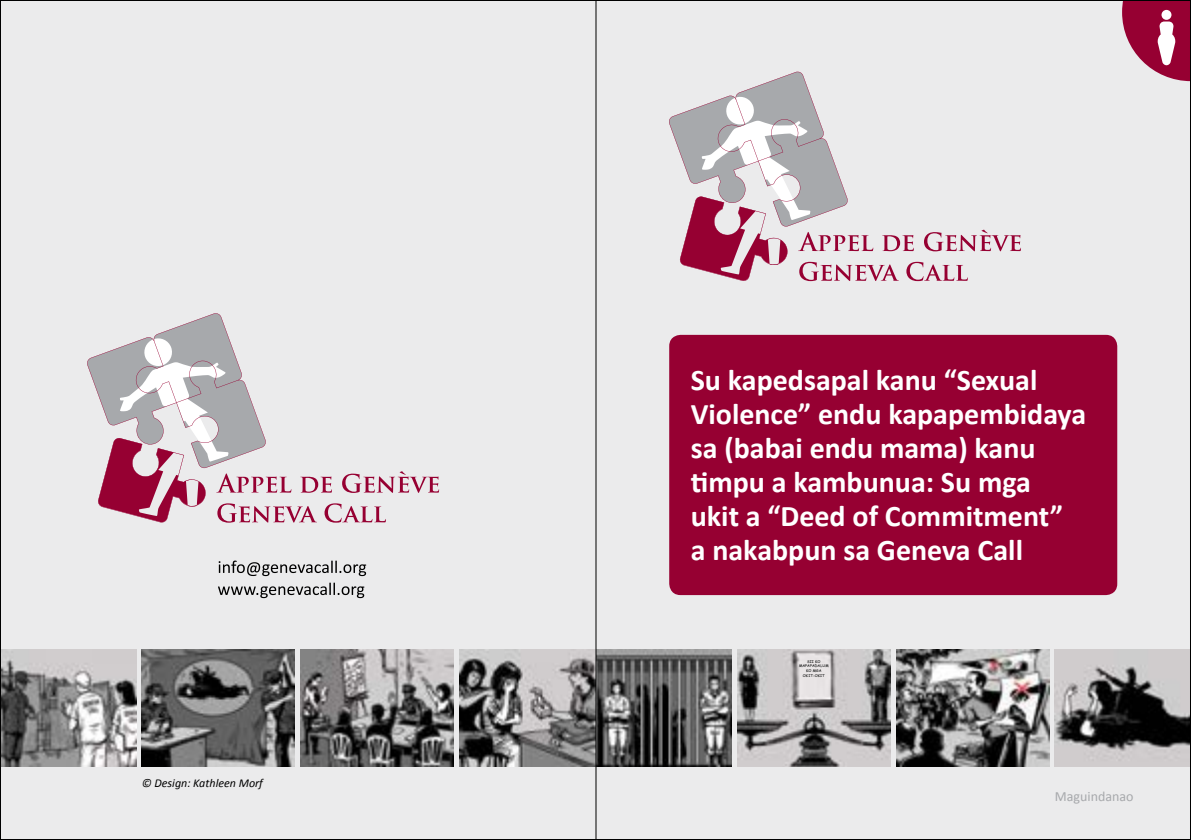
<style>
.page{position:relative;width:1191px;height:840px;background:#fff}
.page>*{position:absolute;margin:0;border:0;box-sizing:border-box;transform-origin:0 0}
.t1{font:700 30px/34px "Calibri";color:#fff}
.t2{font:14px "Calibri";color:#a7a9ac}
.t3{font:italic 12px "Calibri";color:#000}
.t4{font:3.8px/4.8px "Comic Sans MS";letter-spacing:.02em;color:#000101;text-align:center}
</style>
<div class="page">
<div style="left:0;top:0;width:1191px;height:839px;background:#ebebec"></div>
<svg style="left:669px;top:72px;width:352px;height:209px"></svg>
<img style="left:459px;top:649px;width:272px;height:116px">
<img style="left:896px;top:649px;width:153px;height:116px">
<img style="left:1054px;top:649px;width:135px;height:116px">
<img style="left:2px;top:649px;width:134px;height:116px">
<img style="left:142px;top:649px;width:153px;height:116px">
<img style="left:300px;top:649px;width:154px;height:116px">
<svg style="left:1122px;top:2px;width:67px;height:79px"></svg>
<div style="left:1161px;top:10px;width:10px;height:10px;background:#fff;border-radius:50%"></div>
<svg style="left:218px;top:582px;width:146px;height:15px"></svg>
<svg style="left:219px;top:560px;width:147px;height:15px"></svg>
<svg style="left:87px;top:313px;width:352px;height:209px"></svg>
<img style="left:737px;top:649px;width:153px;height:116px">
<div style="left:669px;top:334px;width:448px;height:260px;background:#960032;border-radius:11px"></div>
<hr style="left:595px;top:0;width:1px;height:839px;background:#000">
<p class="t3" style="left:142px;top:774px;width:123px">© Design: Kathleen Morf</p>
<p class="t1" style="left:691px;top:361px;width:397px">Su kapedsapal kanu “Sexual<br>Violence” endu kapapembidaya sa (babai endu mama) kanu timpu a kambunua: Su mga ukit a “Deed of Commitment”<br>a nakabpun sa Geneva Call</p>
<p class="t4" style="left:799px;top:658px;width:31px">SII KO<br>MAPAPADALUM<br>KO MGA<br>OKIT-OKIT</p>
<p class="t2" style="left:1054px;top:786px;width:80px">Maguindanao</p>
</div>
